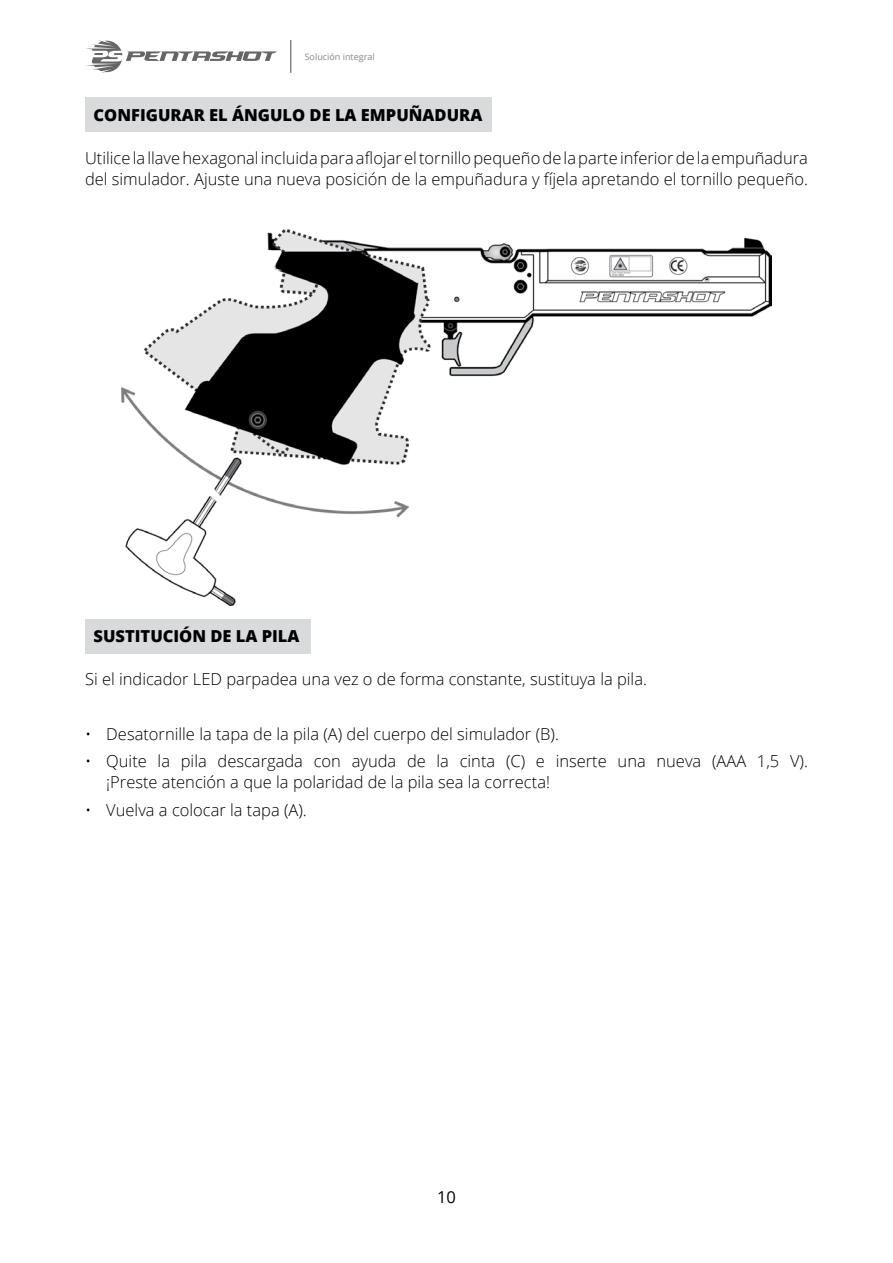
<style>
.page{position:relative;width:893px;height:1263px;background:#fff}
.page>*{position:absolute;margin:0;border:0;box-sizing:border-box;transform-origin:0 0}
.t1{font:300 16.5px/21px "Open Sans";color:#000}
.t2{font:800 16.5px "Open Sans";color:#000}
.t3{font:16.5px "Open Sans";color:#000}
.t4{font:9px "Open Sans";color:#87888a}
</style>
<div class="page">
<svg style="left:86px;top:40px;width:191px;height:33px"></svg>
<hr style="left:290px;top:40px;width:1px;height:33px;background:#87888a">
<div style="left:85px;top:98px;width:406px;height:34px;background:#d9dadb"></div>
<img style="left:121px;top:229px;width:650px;height:377px">
<div style="left:85px;top:619px;width:225px;height:34px;background:#d9dadb"></div>
<p class="t4" style="left:305px;top:50px;width:71px">Solución integral</p>
<p class="t2" style="left:94px;top:103px;width:390px">CONFIGURAR EL ÁNGULO DE LA EMPUÑADURA</p>
<p class="t1" style="left:85px;top:147px;width:724px">Utilice la llave hexagonal incluida para aflojar el tornillo pequeño de la parte inferior de la empuñadura del simulador. Ajuste una nueva posición de la empuñadura y fíjela apretando el tornillo pequeño.</p>
<p class="t2" style="left:94px;top:624px;width:208px">SUSTITUCIÓN DE LA PILA</p>
<p class="t1" style="left:85px;top:668px;width:563px">Si el indicador LED parpadea una vez o de forma constante, sustituya la pila.</p>
<p class="t1" style="left:85px;top:723px;width:475px">• Desatornille la tapa de la pila (A) del cuerpo del simulador (B).</p>
<p class="t1" style="left:106px;top:750px;width:703px;text-indent:-21px">• Quite la pila descargada con ayuda de la cinta (C) e inserte una nueva (AAA 1,5 V). ¡Preste atención a que la polaridad de la pila sea la correcta!</p>
<p class="t1" style="left:85px;top:799px;width:223px">• Vuelva a colocar la tapa (A).</p>
<p class="t3" style="left:437px;top:1185px;width:20px">10</p>
</div>
